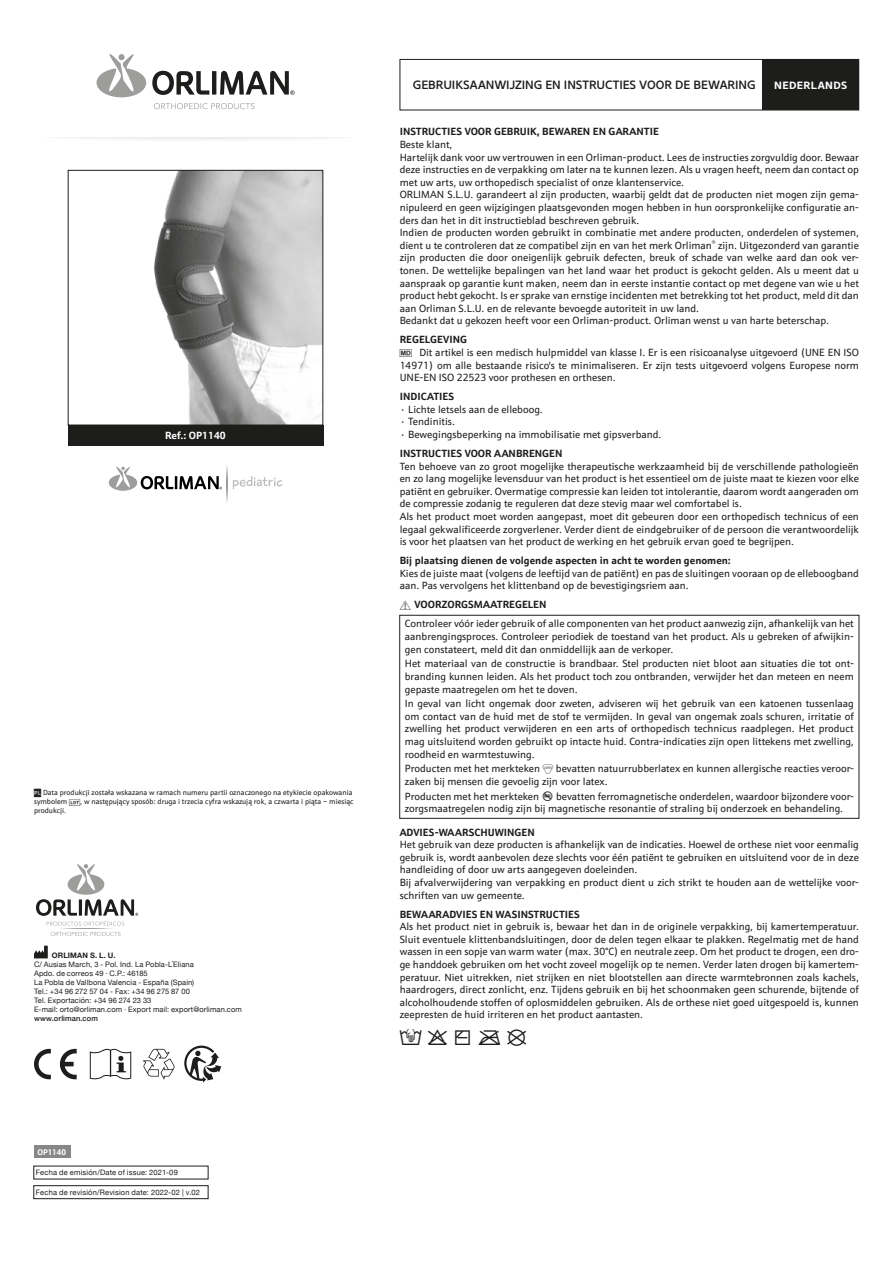
<style>
.page{position:relative;width:893px;height:1263px;background:#fff}
.page>*{position:absolute;margin:0;border:0;box-sizing:border-box;transform-origin:0 0}
.t1{font:500 12px "Core Sans NR";letter-spacing:-.005em;color:#1d1d1b}
.t2{font:10.5px/12.6px "Schnebel Sans ME";color:#1d1d1b}
.t3{font:700 10.5px "Schnebel Sans ME";color:#1d1d1b}
.t4{font:700 10.5px "Schnebel Sans ME";color:#fff}
.t5{font:700 10.5px "Core Sans NR";letter-spacing:.035em;color:#fff}
.t6{font:700 8.25px "Schnebel Sans ME";letter-spacing:-.01em;color:#fff}
.t7{font:7.5px/9px "Helvetica Neue";letter-spacing:.015em;color:#1d1d1b}
.t8{font:7.5px/9px "Schnebel Sans ME";color:#1d1d1b}
.t9{font:500 7.5px "Helvetica Neue";letter-spacing:.015em;color:#1d1d1b}
.t10{font:700 7.5px "Helvetica Neue";letter-spacing:.015em;color:#1d1d1b}
.s1{font-weight:700}
.s2{font-family:"Meta Pro"}
</style>
<div class="page">
<svg style="left:60px;top:137px;width:291px;height:3px"></svg>
<svg style="left:154px;top:103px;width:101px;height:6px"></svg>
<svg style="left:96px;top:54px;width:50px;height:43px"></svg>
<svg style="left:152px;top:71px;width:143px;height:24px"></svg>
<svg style="left:34px;top:946px;width:14px;height:12px"></svg>
<svg style="left:36px;top:864px;width:102px;height:62px"></svg>
<svg style="left:51px;top:932px;width:70px;height:4px"></svg>
<svg style="left:61px;top:928px;width:51px;height:1px"></svg>
<div style="left:34px;top:1145px;width:36px;height:13px;background:#878787"></div>
<div style="left:34px;top:1185px;width:174px;height:14px;border:1px solid #1d1d1b"></div>
<img style="left:153px;top:172px;width:168px;height:251px">
<div style="left:68px;top:425px;width:255px;height:20px;background:#1d1d1b"></div>
<svg style="left:227px;top:466px;width:1px;height:36px"></svg>
<svg style="left:109px;top:466px;width:113px;height:25px"></svg>
<svg style="left:233px;top:476px;width:49px;height:13px"></svg>
<div style="left:400px;top:59px;width:459px;height:51px;border:1px solid #1d1d1b"></div>
<div style="left:762px;top:59px;width:97px;height:51px;background:#1d1d1b"></div>
<div style="left:399px;top:615px;width:460px;height:203px;border:1px solid #1d1d1b"></div>
<svg style="left:34px;top:1049px;width:43px;height:30px"></svg>
<svg style="left:143px;top:1049px;width:32px;height:30px"></svg>
<svg style="left:184px;top:1045px;width:37px;height:37px"></svg>
<svg style="left:90px;top:1048px;width:41px;height:31px"></svg>
<p class="t4" style="left:165px;top:427px;width:62px">Ref.: OP1140</p>
<p class="t8" style="left:34px;top:788px;width:320px;text-indent:9px">Data produkcji została wskazana w ramach numeru partii oznaczonego na etykiecie opakowania symbolem</p>
<p class="t8" style="left:80px;top:797px;width:275px">, w następujący sposób: druga i trzecia cyfra wskazują rok, a czwarta i piąta – miesiąc</p>
<p class="t8" style="left:34px;top:806px;width:34px">produkcji.</p>
<p class="t10" style="left:52px;top:950px;width:65px">ORLIMAN S. L. U.</p>
<p class="t7" style="left:34px;top:961px;width:209px">C/ Ausias March, 3 - Pol. Ind. La Pobla-L´Eliana<br>Apdo. de correos 49 · C.P.: 46185<br>La Pobla de Vallbona Valencia - España (Spain)<br>Tel.: +34 96 272 57 04 - Fax: +34 96 275 87 00<br>Tel. Exportación: +34 96 274 23 33<br>E-mail: orto@orliman.com · Export mail: export@orliman.com</p>
<p class="t9" style="left:34px;top:1013px;width:65px">www.orliman.com</p>
<p class="t1" style="left:413px;top:77px;width:344px">GEBRUIKSAANWIJZING EN INSTRUCTIES VOOR DE BEWARING</p>
<p class="t5" style="left:774px;top:78px;width:74px">NEDERLANDS</p>
<p class="t3" style="left:400px;top:123px;width:261px">INSTRUCTIES VOOR GEBRUIK, BEWAREN EN GARANTIE</p>
<p class="t2" style="left:400px;top:138px;width:461px">Beste klant,<br>Hartelijk dank voor uw vertrouwen in een Orliman-product. Lees de instructies zorgvuldig door. Bewaar deze instructies en de verpakking om later na te kunnen lezen. Als u vragen heeft, neem dan contact op met uw arts, uw orthopedisch specialist of onze klantenservice.<br>ORLIMAN S.L.U. garandeert al zijn producten, waarbij geldt dat de producten niet mogen zijn gema&shy;nipuleerd en geen wijzigingen plaatsgevonden mogen hebben in hun oorspronkelijke configuratie an&shy;ders dan het in dit instructieblad beschreven gebruik.<br>Indien de producten worden gebruikt in combinatie met andere producten, onderdelen of systemen, dient u te controleren dat ze compatibel zijn en van het merk Orliman<sup>®</sup> zijn. Uitgezonderd van garantie zijn producten die door oneigenlijk gebruik defecten, breuk of schade van welke aard dan ook ver&shy;tonen. De wettelijke bepalingen van het land waar het product is gekocht gelden. Als u meent dat u aanspraak op garantie kunt maken, neem dan in eerste instantie contact op met degene van wie u het product hebt gekocht. Is er sprake van ernstige incidenten met betrekking tot het product, meld dit dan aan Orliman S.L.U. en de relevante bevoegde autoriteit in uw land.<br>Bedankt dat u gekozen heeft voor een Orliman-product. Orliman wenst u van harte beterschap.</p>
<p class="t3" style="left:400px;top:331px;width:69px">REGELGEVING</p>
<p class="t2" style="left:400px;top:346px;width:461px;text-align:justify;text-indent:20px">Dit artikel is een medisch hulpmiddel van klasse I. Er is een risicoanalyse uitgevoerd (UNE EN ISO 14971) om alle bestaande risico's te minimaliseren. Er zijn tests uitgevoerd volgens Europese norm UNE-EN ISO 22523 voor prothesen en orthesen.</p>
<p class="t2" style="left:400px;top:390px;width:263px"><span class="s1">INDICATIES<br></span><span class="s2">⋅</span> Lichte letsels aan de elleboog.<br><span class="s2">⋅</span> Tendinitis.<br><span class="s2">⋅</span> Bewegingsbeperking na immobilisatie met gipsverband.</p>
<p class="t3" style="left:400px;top:445px;width:164px">INSTRUCTIES VOOR AANBRENGEN</p>
<p class="t2" style="left:400px;top:459px;width:461px">Ten behoeve van zo groot mogelijke therapeutische werkzaamheid bij de verschillende pathologieën en zo lang mogelijke levensduur van het product is het essentieel om de juiste maat te kiezen voor elke patiënt en gebruiker. Overmatige compressie kan leiden tot intolerantie, daarom wordt aangeraden om de compressie zodanig te reguleren dat deze stevig maar wel comfortabel is.<br>Als het product moet worden aangepast, moet dit gebeuren door een orthopedisch technicus of een legaal gekwalificeerde zorgverlener. Verder dient de eindgebruiker of de persoon die verantwoordelijk is voor het plaatsen van het product de werking en het gebruik ervan goed te begrijpen.</p>
<p class="t3" style="left:400px;top:552px;width:333px">Bij plaatsing dienen de volgende aspecten in acht te worden genomen:</p>
<p class="t2" style="left:400px;top:567px;width:461px">Kies de juiste maat (volgens de leeftijd van de patiënt) en pas de sluitingen vooraan op de elleboogband aan. Pas vervolgens het klittenband op de bevestigingsriem aan.</p>
<p class="t3" style="left:415px;top:596px;width:133px">VOORZORGSMAATREGELEN</p>
<p class="t2" style="left:405px;top:617px;width:451px;text-align:justify">Controleer vóór ieder gebruik of alle componenten van het product aanwezig zijn, afhankelijk van het aanbrengingsproces. Controleer periodiek de toestand van het product. Als u gebreken of afwijkin&shy;gen constateert, meld dit dan onmiddellijk aan de verkoper.</p>
<p class="t2" style="left:405px;top:657px;width:451px;text-align:justify">Het materiaal van de constructie is brandbaar. Stel producten niet bloot aan situaties die tot ont&shy;branding kunnen leiden. Als het product toch zou ontbranden, verwijder het dan meteen en neem gepaste maatregelen om het te doven.</p>
<p class="t2" style="left:405px;top:697px;width:451px;text-align:justify">In geval van licht ongemak door zweten, adviseren wij het gebruik van een katoenen tussenlaag om contact van de huid met de stof te vermijden. In geval van ongemak zoals schuren, irritatie of zwelling het product verwijderen en een arts of orthopedisch technicus raadplegen. Het product mag uitsluitend worden gebruikt op intacte huid. Contra-indicaties zijn open littekens met zwelling, roodheid en warmtestuwing.</p>
<p class="t2" style="left:405px;top:762px;width:451px">Producten met het merkteken ● bevatten natuurrubberlatex en kunnen allergische reacties veroor&shy;zaken bij mensen die gevoelig zijn voor latex.</p>
<p class="t2" style="left:405px;top:790px;width:451px">Producten met het merkteken □ bevatten ferromagnetische onderdelen, waardoor bijzondere voor&shy;zorgsmaatregelen nodig zijn bij magnetische resonantie of straling bij onderzoek en behandeling.</p>
<p class="t3" style="left:400px;top:823px;width:137px">ADVIES-WAARSCHUWINGEN</p>
<p class="t2" style="left:400px;top:838px;width:461px">Het gebruik van deze producten is afhankelijk van de indicaties. Hoewel de orthese niet voor eenmalig gebruik is, wordt aanbevolen deze slechts voor één patiënt te gebruiken en uitsluitend voor de in deze handleiding of door uw arts aangegeven doeleinden.<br>Bij afvalverwijdering van verpakking en product dient u zich strikt te houden aan de wettelijke voor&shy;schriften van uw gemeente.</p>
<p class="t3" style="left:400px;top:905px;width:182px">BEWAARADVIES EN WASINSTRUCTIES</p>
<p class="t2" style="left:400px;top:920px;width:461px;text-align:justify">Als het product niet in gebruik is, bewaar het dan in de originele verpakking, bij kamertemperatuur.<br>Sluit eventuele klittenbandsluitingen, door de delen tegen elkaar te plakken. Regelmatig met de hand wassen in een sopje van warm water (max. 30°C) en neutrale zeep. Om het product te drogen, een dro&shy;ge handdoek gebruiken om het vocht zoveel mogelijk op te nemen. Verder laten drogen bij kamertem&shy;peratuur. Niet uitrekken, niet strijken en niet blootstellen aan directe warmtebronnen zoals kachels, haardrogers, direct zonlicht, enz. Tijdens gebruik en bij het schoonmaken geen schurende, bijtende of alcoholhoudende stoffen of oplosmiddelen gebruiken. Als de orthese niet goed uitgespoeld is, kunnen zeepresten de huid irriteren en het product aantasten.</p>
<p class="t6" style="left:37px;top:1145px;width:30px">OP1140</p>
<p class="t7" style="left:36px;top:1168px;width:144px">Fecha de emisión/Date of issue: 2021-09</p>
<p class="t7" style="left:36px;top:1188px;width:166px">Fecha de revisión/Revision date: 2022-02 | v.02</p>
</div>
